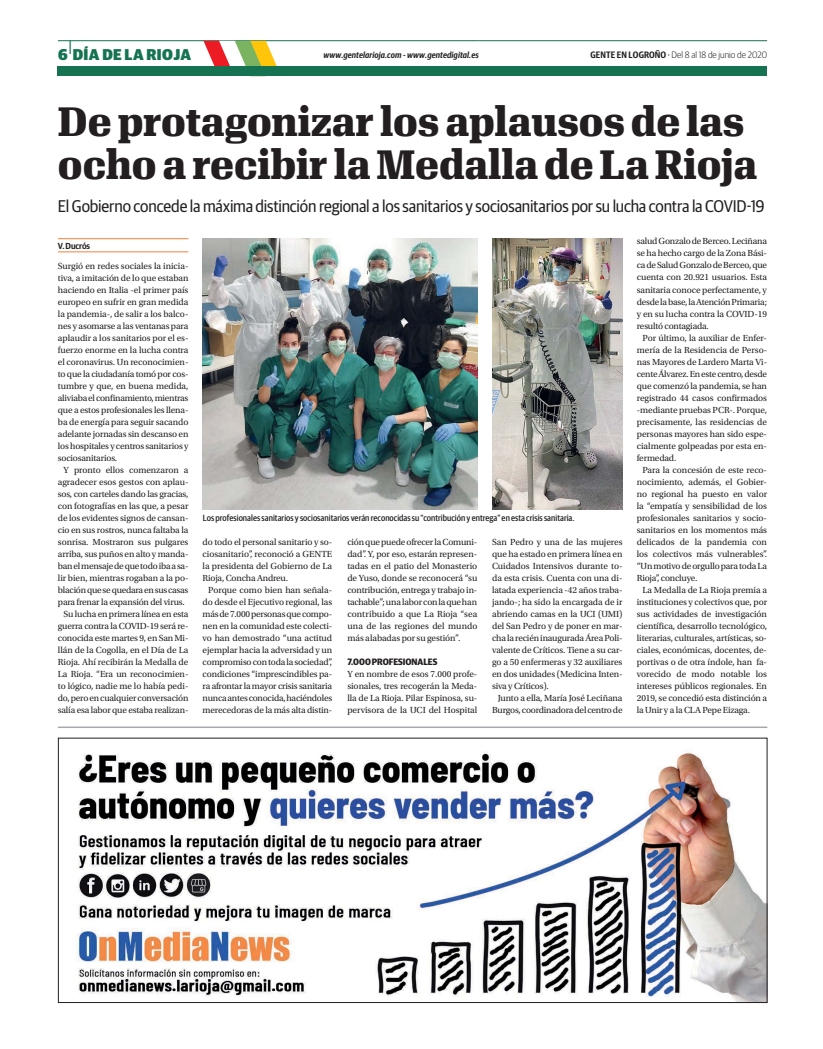
<style>
.page{position:relative;width:823px;height:1049px;background:#fff}
.page>*{position:absolute;margin:0;border:0;box-sizing:border-box;transform-origin:0 0}
.t1{font:800 40px/43px "Algebra";letter-spacing:-.005em;color:#231f20}
.t2{font:17px "Guardian Sans Narrow";letter-spacing:-.01em;color:#231f20}
.t3{font:900 15.7px "Guardian Sans Narrow";letter-spacing:.025em;color:#157351}
.t4{font:9.3px/12px "Utopia Std";letter-spacing:-.015em;color:#231f20;text-align:justify}
.t5{font:300 9.3px "Guardian Sans Narrow";color:#231f20}
.t6{font:700 9.3px "Guardian Sans Narrow";letter-spacing:-.005em;color:#231f20}
.t7{font:500 9px "Guardian Sans Cond";letter-spacing:.005em;color:#231f20}
.t8{font:italic 600 8.8px "Guardian Sans Cond";letter-spacing:.01em;color:#231f20}
.t9{font:600 8.8px "Guardian Sans Narrow";letter-spacing:-.01em;color:#231f20}
.s1{font-family:"Guardian Sans Cond";font-weight:600}
.s2{font-family:"Guardian Sans Cond";font-weight:500}
</style>
<div class="page">
<hr style="left:58px;top:238px;width:130px;height:1px;background:#f5803a">
<hr style="left:58px;top:252px;width:130px;height:1px;background:#f5803a">
<hr style="left:58px;top:726px;width:708px;height:2px;background:#a7a9ac">
<img style="left:75px;top:751px;width:689px;height:250px">
<div style="left:58px;top:738px;width:708px;height:265px;border:1px solid #231f20"></div>
<hr style="left:58px;top:40px;width:420px;height:1px;background:#157351">
<hr style="left:478px;top:40px;width:288px;height:1px;background:#157351">
<svg style="left:203px;top:41px;width:74px;height:25px"></svg>
<div style="left:58px;top:66px;width:708px;height:10px;background:#157351"></div>
<img style="left:202px;top:238px;width:275px;height:271px">
<img style="left:492px;top:239px;width:130px;height:270px">
<h3 class="t3" style="left:58px;top:46px;width:134px">6<sup>|</sup>DÍA DE LA RIOJA</h3>
<p class="t8" style="left:323px;top:51px;width:157px">www.gentelarioja.com - www.gentedigital.es</p>
<p class="t5" style="left:590px;top:49px;width:178px"><span class="s1">GENTE EN LOGROÑO</span> <span class="s2">·</span> Del 8 al 18 de junio de 2020</p>
<h1 class="t1" style="left:58px;top:103px;width:700px">De protagonizar los aplausos de las ocho a recibir la Medalla de La Rioja</h1>
<h2 class="t2" style="left:58px;top:200px;width:707px">El Gobierno concede la máxima distinción regional a los sanitarios y sociosanitarios por su lucha contra la COVID-19</h2>
<p class="t9" style="left:58px;top:242px;width:34px">V. Ducrós</p>
<p class="t4" style="left:58px;top:260px;width:132px">Surgió en redes sociales la inicia&shy;tiva, a imitación de lo que estaban haciendo en Italia -el primer país europeo en sufrir en gran medida la pandemia-, de salir a los balco&shy;nes y asomarse a las ventanas para aplaudir a los sanitarios por el es&shy;fuerzo enorme en la lucha contra el coronavirus. Un reconocimien&shy;to que la ciudadanía tomó por cos&shy;tumbre y que, en buena medida, aliviaba el confinamiento, mientras que a estos profesionales les llena&shy;ba de energía para seguir sacando adelante jornadas sin descanso en los hospitales y centros sanitarios y sociosanitarios.</p>
<p class="t4" style="left:63px;top:465px;width:126px">Y pronto ellos comenzaron a</p>
<p class="t4" style="left:58px;top:477px;width:132px">agradecer esos gestos con aplau-</p>
<p class="t4" style="left:58px;top:489px;width:132px">sos, con carteles dando las gracias,</p>
<p class="t4" style="left:58px;top:501px;width:132px">con fotografías en las que, a pesar</p>
<p class="t4" style="left:58px;top:513px;width:132px">de los evidentes signos de cansan-</p>
<p class="t4" style="left:58px;top:525px;width:132px">cio en sus rostros, nunca faltaba la</p>
<p class="t4" style="left:58px;top:537px;width:132px">sonrisa. Mostraron sus pulgares</p>
<p class="t4" style="left:58px;top:549px;width:132px">arriba, sus puños en alto y manda-</p>
<p class="t4" style="left:58px;top:561px;width:132px">ban el mensaje de que todo iba a sa-</p>
<p class="t4" style="left:58px;top:573px;width:132px">lir bien, mientras rogaban a la po-</p>
<p class="t4" style="left:58px;top:585px;width:132px">blación que se quedara en sus casas</p>
<p class="t4" style="left:58px;top:597px;width:128px">para frenar la expansión del virus.</p>
<p class="t4" style="left:63px;top:609px;width:126px">Su lucha en primera línea en esta</p>
<p class="t4" style="left:58px;top:621px;width:132px">guerra contra la COVID-19 será re-</p>
<p class="t4" style="left:58px;top:633px;width:132px">conocida este martes 9, en San Mi-</p>
<p class="t4" style="left:58px;top:645px;width:132px">llán de la Cogolla, en el Día de La</p>
<p class="t4" style="left:58px;top:657px;width:132px">Rioja. Ahí recibirán la Medalla de</p>
<p class="t4" style="left:58px;top:669px;width:132px">La Rioja. “Era un reconocimien-</p>
<p class="t4" style="left:58px;top:681px;width:132px">to lógico, nadie me lo había pedi-</p>
<p class="t4" style="left:58px;top:693px;width:132px">do, pero en cualquier conversación</p>
<p class="t4" style="left:58px;top:705px;width:132px">salía esa labor que estaba realizan-</p>
<p class="t7" style="left:203px;top:515px;width:373px">Los profesionales sanitarios y sociosanitarios verán reconocidas su “contribución y entrega” en esta crisis sanitaria.</p>
<p class="t4" style="left:202px;top:537px;width:131px">do todo el personal sanitario y so&shy;ciosanitario”, reconoció a GENTE la presidenta del Gobierno de La Rioja, Concha Andreu.</p>
<p class="t4" style="left:202px;top:585px;width:131px;text-align:center">Porque como bien han señala&shy;do desde el Ejecutivo regional, las más de 7.000 personas que compo&shy;nen en la comunidad este colecti&shy;vo han demostrado “una actitud ejemplar hacia la adversidad y un compromiso con toda la sociedad”, condiciones “imprescindibles pa&shy;ra afrontar la mayor crisis sanitaria nunca antes conocida, haciéndoles merecedoras de la más alta distin-</p>
<p class="t4" style="left:347px;top:537px;width:131px">ción que puede ofrecer la Comuni&shy;dad”. Y, por eso, estarán represen&shy;tadas en el patio del Monasterio de Yuso, donde se reconocerá “su contribución, entrega y trabajo in&shy;tachable”; una labor con la que han contribuido a que La Rioja “sea una de las regiones del mundo más alabadas por su gestión”.</p>
<p class="t6" style="left:347px;top:658px;width:92px">7.000 PROFESIONALES</p>
<p class="t4" style="left:347px;top:669px;width:131px">Y en nombre de esos 7.000 profe&shy;sionales, tres recogerán la Meda&shy;lla de La Rioja. Pilar Espinosa, su&shy;pervisora de la UCI del Hospital</p>
<p class="t4" style="left:492px;top:537px;width:132px">San Pedro y una de las mujeres que ha estado en primera línea en Cuidados Intensivos durante to&shy;da esta crisis. Cuenta con una di&shy;latada experiencia -42 años traba&shy;jando-; ha sido la encargada de ir abriendo camas en la UCI (UMI) del San Pedro y de poner en mar&shy;cha la recién inaugurada Área Poli&shy;valente de Críticos. Tiene a su car&shy;go a 50 enfermeras y 32 auxiliares en dos unidades (Medicina Inten&shy;siva y Críticos).</p>
<p class="t4" style="left:492px;top:693px;width:132px;text-align:right">Junto a ella, María José Leciñana<br>Burgos, coordinadora del centro de</p>
<p class="t4" style="left:636px;top:236px;width:132px">salud Gonzalo de Berceo. Leciñana se ha hecho cargo de la Zona Bási&shy;ca de Salud Gonzalo de Berceo, que cuenta con 20.921 usuarios. Esta sanitaria conoce perfectamente, y desde la base, la Atención Primaria; y en su lucha contra la COVID-19 resultó contagiada.</p>
<p class="t4" style="left:636px;top:332px;width:132px;text-indent:6px">Por último, la auxiliar de Enfer&shy;mería de la Residencia de Perso&shy;nas Mayores de Lardero Marta Vi&shy;cente Álvarez. En este centro, desde que comenzó la pandemia, se han registrado 44 casos confirmados -mediante pruebas PCR-. Porque, precisamente, las residencias de personas mayores han sido espe&shy;cialmente golpeadas por esta en&shy;fermedad.</p>
<p class="t4" style="left:636px;top:465px;width:132px;text-indent:6px">Para la concesión de este reco&shy;nocimiento, además, el Gobier&shy;no regional ha puesto en valor la “empatía y sensibilidad de los profesionales sanitarios y socio&shy;sanitarios en los momentos más delicados de la pandemia con los colectivos más vulnerables”. “Un motivo de orgullo para toda La Rioja”, concluye.</p>
<p class="t4" style="left:636px;top:585px;width:132px;text-indent:6px">La Medalla de La Rioja premia a instituciones y colectivos que, por sus actividades de investigación científica, desarrollo tecnológico, literarias, culturales, artísticas, so&shy;ciales, económicas, docentes, de&shy;portivas o de otra índole, han fa&shy;vorecido de modo notable los intereses públicos regionales. En 2019, se concedió esta distinción a la Unir y a la CLA Pepe Eizaga.</p>
</div>
